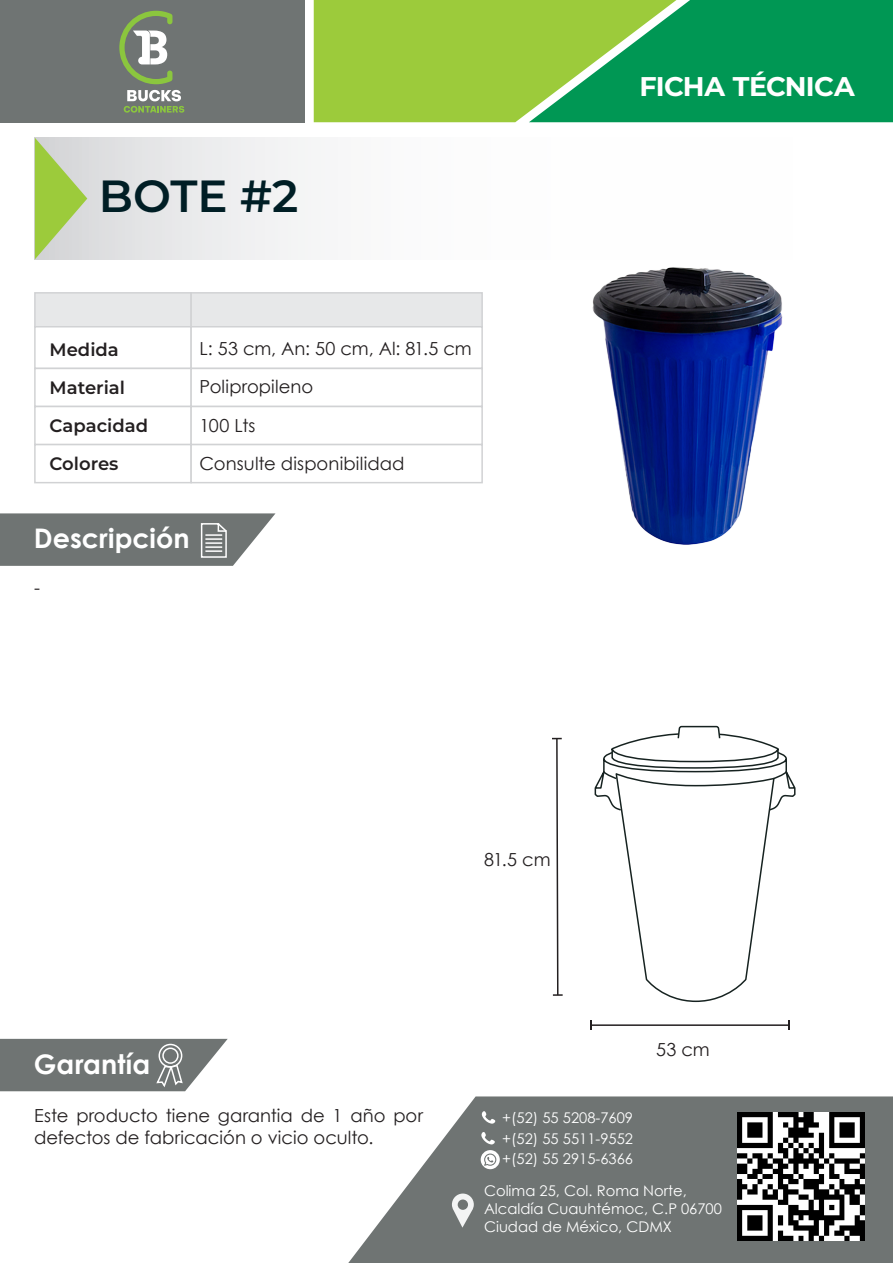
<style>
.page{position:relative;width:893px;height:1263px;background:#fff}
.page>*{position:absolute;margin:0;border:0;box-sizing:border-box;transform-origin:0 0}
.t1{font:600 45px "Montserrat";color:#001e25}
.t2{font:700 27px "Century Gothic";color:#fff}
.t3{font:100 27px "Montserrat";letter-spacing:-.025em;color:#fff}
.t4{font:18px/38.2px "Century Gothic";letter-spacing:.005em;color:#231f20}
.t5{font:600 18px/38.1px "Montserrat";color:#231f20}
.t6{font:14.7px/20.1px "Century Gothic";color:#fff;text-align:justify}
</style>
<div class="page">
<div style="left:0;top:0;width:305px;height:122px;background:#6f7473"></div>
<svg style="left:124px;top:90px;width:60px;height:23px"></svg>
<svg style="left:119px;top:11px;width:53px;height:73px"></svg>
<svg style="left:314px;top:0;width:579px;height:122px;background:#51b24b"></svg>
<svg style="left:348px;top:1096px;width:545px;height:167px;background:#848887"></svg>
<div style="left:34px;top:292px;width:158px;height:35px;background:#e7e8e9;border:2px solid #d1d2d4"></div>
<div style="left:190px;top:292px;width:293px;height:35px;background:#e7e8e9;border:2px solid #d1d2d4"></div>
<div style="left:34px;top:326px;width:158px;height:43px;background:#fff;border:2px solid #d1d2d4"></div>
<div style="left:190px;top:326px;width:293px;height:43px;background:#fff;border:2px solid #d1d2d4"></div>
<div style="left:34px;top:368px;width:158px;height:39px;background:#fff;border:2px solid #d1d2d4"></div>
<div style="left:190px;top:368px;width:293px;height:39px;background:#fff;border:2px solid #d1d2d4"></div>
<div style="left:34px;top:406px;width:158px;height:39px;background:#fff;border:2px solid #d1d2d4"></div>
<div style="left:190px;top:406px;width:293px;height:39px;background:#fff;border:2px solid #d1d2d4"></div>
<div style="left:34px;top:444px;width:158px;height:39px;background:#fff;border:2px solid #d1d2d4"></div>
<div style="left:190px;top:444px;width:293px;height:39px;background:#fff;border:2px solid #d1d2d4"></div>
<div style="left:35px;top:138px;width:847px;height:121px;background:linear-gradient(to right,#e7e7e9,#fff)"></div>
<svg style="left:35px;top:138px;width:52px;height:121px;background:#b9d189"></svg>
<svg style="left:0;top:513px;width:275px;height:53px;background:#7e8281"></svg>
<svg style="left:0;top:1039px;width:228px;height:52px;background:#7e8382"></svg>
<div style="left:159px;top:1044px;width:23px;height:23px;border:2px solid #fff;border-radius:50%"></div>
<div style="left:162px;top:1047px;width:17px;height:17px;border:2px solid #fff;border-radius:50%"></div>
<svg style="left:481px;top:1150px;width:19px;height:19px"></svg>
<svg style="left:481px;top:1132px;width:14px;height:12px"></svg>
<svg style="left:482px;top:1111px;width:13px;height:13px"></svg>
<svg style="left:452px;top:1193px;width:22px;height:34px"></svg>
<img style="left:737px;top:1113px;width:128px;height:127px">
<img style="left:539px;top:258px;width:297px;height:287px">
<hr style="left:591px;top:1024px;width:198px;height:2px;background:#231f20">
<svg style="left:590px;top:1020px;width:2px;height:10px"></svg>
<svg style="left:552px;top:737px;width:11px;height:259px"></svg>
<svg style="left:594px;top:725px;width:202px;height:278px"></svg>
<h1 class="t1" style="left:99px;top:164px;width:201px">BOTE #2</h1>
<p class="t5" style="left:50px;top:330px;width:71px">Medida</p>
<p class="t5" style="left:50px;top:368px;width:77px">Material</p>
<p class="t5" style="left:50px;top:406px;width:100px">Capacidad<br>Colores</p>
<p class="t4" style="left:200px;top:330px;width:274px">L: 53 cm, An: 50 cm, Al: 81.5 cm<br>Polipropileno<br>100 Lts<br>Consulte disponibilidad</p>
<h2 class="t2" style="left:34px;top:518px;width:157px">Descripción</h2>
<p class="t4" style="left:34px;top:568px;width:7px">-</p>
<h2 class="t3" style="left:639px;top:69px;width:217px">FICHA TÉCNICA</h2>
<p class="t4" style="left:484px;top:840px;width:68px">81.5 cm</p>
<h2 class="t2" style="left:34px;top:1043px;width:118px">Garantía</h2>
<p class="t4" style="left:34px;top:1104px;width:391px;line-height:21.6px">Este producto tiene garantia de 1 año por defectos de fabricación o vicio oculto.</p>
<p class="t4" style="left:656px;top:1030px;width:55px">53 cm</p>
<p class="t6" style="left:502px;top:1108px;width:132px">+(52) 55 5208-7609 +(52) 55 5511-9552 +(52) 55 2915-6366</p>
<p class="t6" style="left:484px;top:1182px;width:239px;line-height:17.7px;text-align:left">Colima 25, Col. Roma Norte,<br>Alcaldía Cuauhtémoc, C.P 06700<br>Ciudad de México, CDMX</p>
</div>
